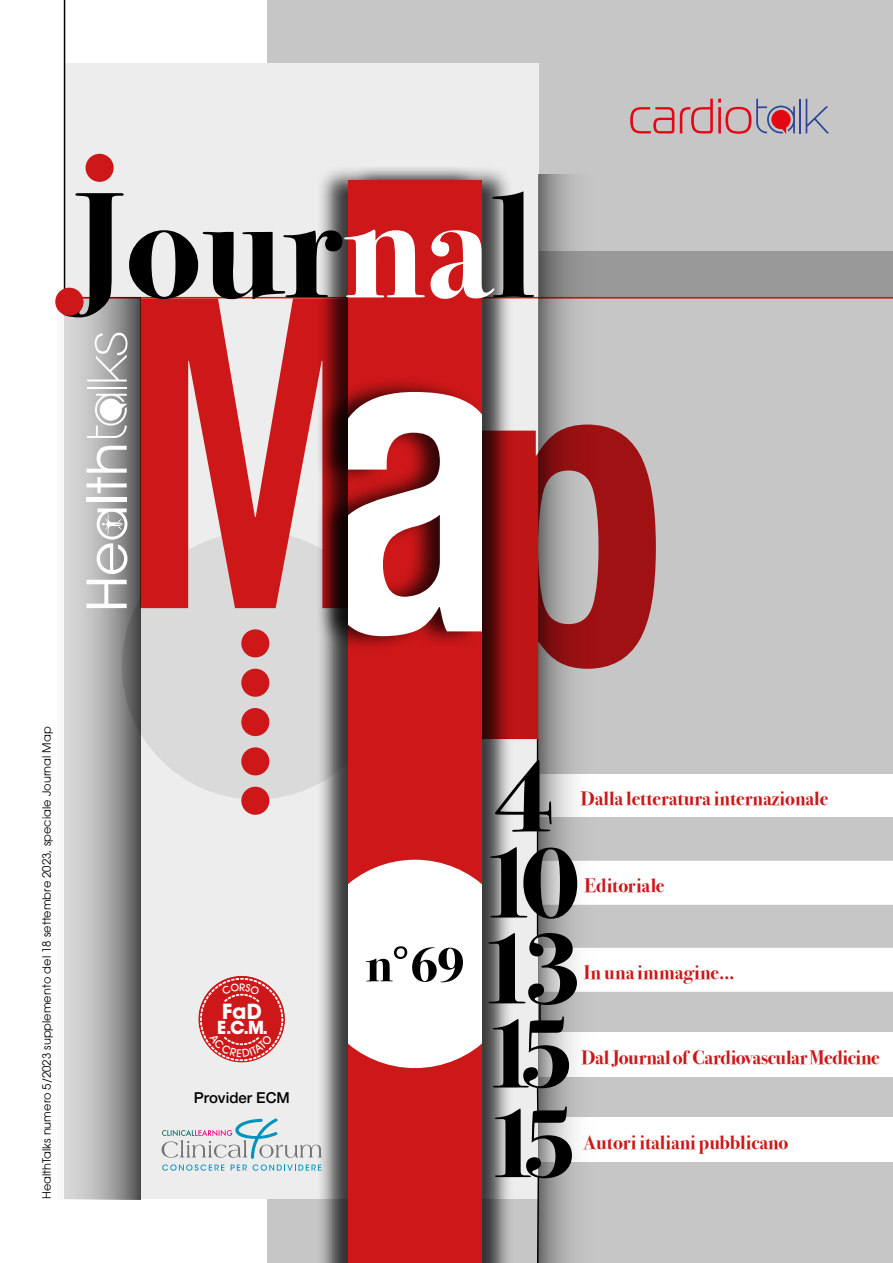
<style>
.page{position:relative;width:893px;height:1263px;background:#fff}
.page>*{position:absolute;margin:0;border:0;box-sizing:border-box;transform-origin:0 0}
.t1{font:700 105.9px "Bodoni Svty Two ITCTT";color:#000}
.t2{font:700 50.4px "Bodoni Svty Two ITCTT";color:#000}
.t3{font:700 21.45px "Avant Garde IT Cby BT";color:#fff}
.t4{font:700 19.5px "Bodoni Svty Two ITCTT";color:#cd1719}
.t5{font:700 18.45px "Avant Garde IT Cby BT";color:#fff}
.t6{font:500 15px "Helvetica Neue";color:#000}
.t7{font:11.4px "ITC Avant Garde Pro";color:#000}
</style>
<div class="page">
<div style="left:268px;top:0;width:625px;height:1263px;background:#c6c6c6"></div>
<div style="left:518px;top:1032px;width:375px;height:45px;background:#fff"></div>
<div style="left:519px;top:1117px;width:374px;height:45px;background:#fff"></div>
<div style="left:268px;top:251px;width:625px;height:47px;background:#999"></div>
<div style="left:64px;top:64px;width:474px;height:1135px;background:#ededed"></div>
<div style="left:122px;top:531px;width:268px;height:268px;background:#dadada;border-radius:50%"></div>
<svg style="left:513px;top:425px;width:143px;height:314px"></svg>
<svg style="left:140px;top:317px;width:176px;height:291px;fill:#cd1719"></svg>
<hr style="left:67px;top:297px;width:826px;height:1px;background:#cd1719">
<div style="left:241px;top:629px;width:28px;height:28px;background:#cd1719;border-radius:50%"></div>
<div style="left:241px;top:669px;width:28px;height:28px;background:#cd1719;border-radius:50%"></div>
<div style="left:241px;top:708px;width:28px;height:28px;background:#cd1719;border-radius:50%"></div>
<div style="left:241px;top:747px;width:28px;height:28px;background:#cd1719;border-radius:50%"></div>
<div style="left:241px;top:787px;width:28px;height:28px;background:#cd1719;border-radius:50%"></div>
<hr style="left:64px;top:0;width:1px;height:297px;background:#000">
<svg style="left:538px;top:174px;width:57px;height:1089px"></svg>
<div style="left:316px;top:165px;width:165px;height:1098px;background:#000;opacity:.75"></div>
<div style="left:349px;top:165px;width:164px;height:1098px;background:#000;opacity:.75"></div>
<div style="left:348px;top:181px;width:134px;height:1082px;background:#cd1719"></div>
<svg style="left:348px;top:860px;width:134px;height:208px;background:#fbeeee"></svg>
<div style="left:316px;top:376px;width:165px;height:276px;background:#000;opacity:.75"></div>
<svg style="left:348px;top:392px;width:134px;height:244px;background:#e1bcbc"></svg>
<hr style="left:537px;top:739px;width:1px;height:87px;background:#000">
<hr style="left:537px;top:1088px;width:2px;height:33px;background:#000">
<svg style="left:493px;top:1016px;width:76px;height:72px"></svg>
<hr style="left:799px;top:99px;width:2px;height:34px;background:#2e4496">
<svg style="left:806px;top:99px;width:23px;height:34px"></svg>
<svg style="left:630px;top:99px;width:165px;height:35px"></svg>
<svg style="left:162px;top:1118px;width:160px;height:53px"></svg>
<svg style="left:64px;top:317px;width:76px;height:882px;background:#a8a8a8"></svg>
<svg style="left:87px;top:394px;width:40px;height:44px;background:#cdcdcd"></svg>
<hr style="left:87px;top:387px;width:40px;height:2px;background:#fff">
<svg style="left:87px;top:333px;width:40px;height:48px;background:#b8b8b8"></svg>
<svg style="left:86px;top:580px;width:41px;height:28px"></svg>
<hr style="left:86px;top:497px;width:41px;height:4px;background:#fff">
<svg style="left:86px;top:446px;width:41px;height:47px;background:#c0c0c0"></svg>
<svg style="left:97px;top:508px;width:30px;height:66px;background:#c4c4c4"></svg>
<svg style="left:431px;top:191px;width:103px;height:108px"></svg>
<div style="left:55px;top:288px;width:28px;height:28px;background:#cd1719;border-radius:50%"></div>
<div style="left:86px;top:154px;width:28px;height:28px;background:#cd1719;border-radius:50%"></div>
<svg style="left:60px;top:193px;width:365px;height:124px"></svg>
<svg style="left:488px;top:760px;width:405px;height:243px"></svg>
<svg style="left:495px;top:1106px;width:77px;height:157px"></svg>
<hr style="left:539px;top:1003px;width:2px;height:25px;background:#000">
<svg style="left:198px;top:975px;width:87px;height:88px"></svg>
<p class="t7" style="left:40px;top:1199px;width:474px;rotate:-90deg">HealthTalks numero 5/2023 supplemento del 18 settembre 2023, speciale Journal Map</p>
<p class="t3" style="left:222px;top:998px;width:41px">FaD</p>
<p class="t5" style="left:217px;top:1016px;width:53px">E.C.M.</p>
<p class="t6" style="left:194px;top:1085px;width:98px">Provider ECM</p>
<p class="t6" style="left:194px;top:1086px;width:98px">Provider ECM</p>
<h2 class="t2" style="left:365px;top:922px;width:101px">n°59</h2>
<h2 class="t2" style="left:410px;top:922px;width:30px">6</h2>
<p class="t4" style="left:581px;top:782px;width:249px">Dalla letteratura internazionale</p>
<p class="t4" style="left:585px;top:869px;width:82px">Editoriale</p>
<h1 class="t1" style="left:523px;top:880px;width:61px">3</h1>
<p class="t4" style="left:584px;top:956px;width:152px">In una immagine...</p>
<p class="t4" style="left:582px;top:1041px;width:299px">Dal Journal of Cardiovascular Medicine</p>
<p class="t4" style="left:583px;top:1126px;width:207px">Autori italiani pubblicano</p>
</div>
